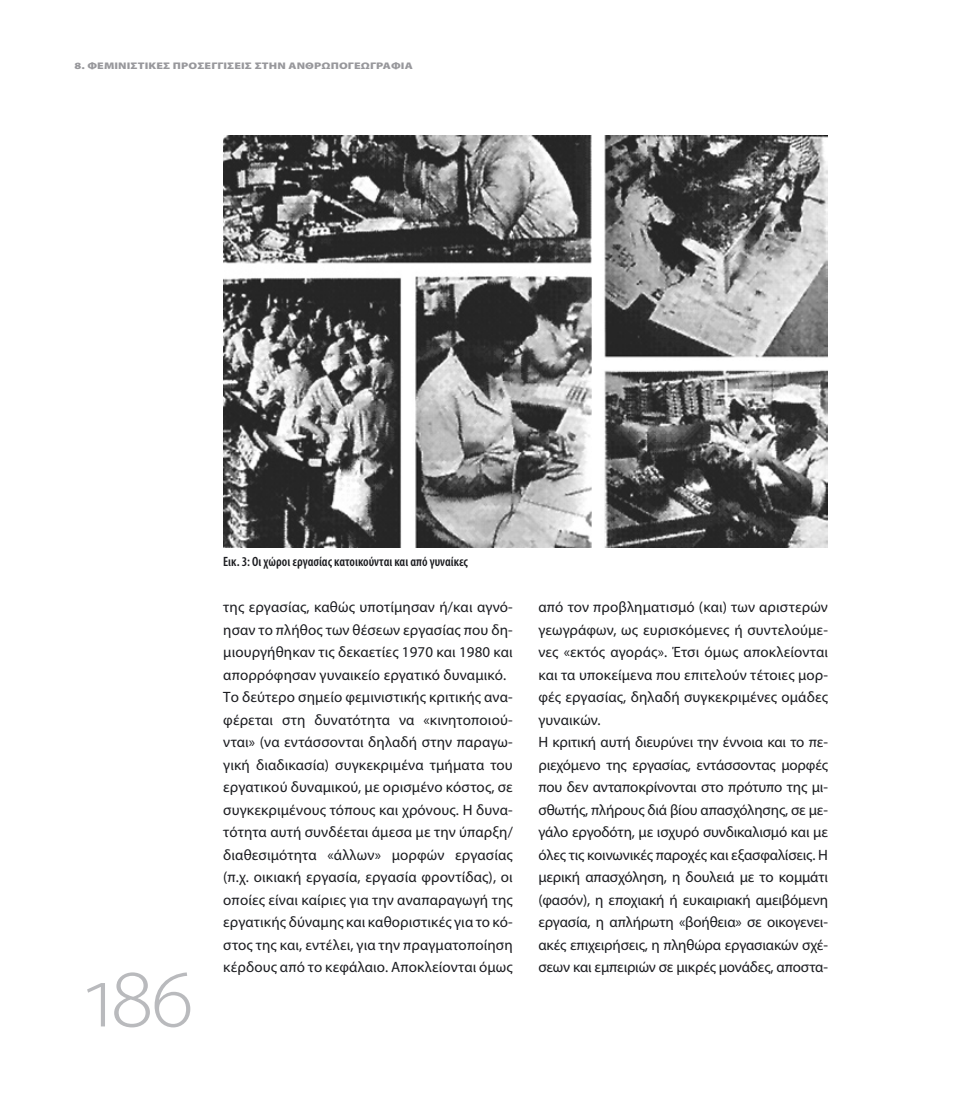
<style>
.page{position:relative;width:978px;height:1106px;background:#fff}
.page>*{position:absolute;margin:0;border:0;box-sizing:border-box;transform-origin:0 0}
.t1{font:300 90px "Myriad Pro";color:#b9babd}
.t2{font:15px/22.5px "Myriad Pro";letter-spacing:.01em;color:#1b1c20}
.t3{font:15px/22.5px "Myriad Pro";letter-spacing:-.01em;color:#1b1c20}
.t4{font:600 condensed 13.5px "Myriad Pro";color:#1b1c20}
.t5{font:900 9.6px "Myriad Pro";letter-spacing:.01em;color:#98989c;scale:1.25 1}
</style>
<div class="page">
<img style="left:223px;top:136px;width:605px;height:411px">
<p class="t5" style="left:74px;top:59px;width:272px">8. ΦΕΜΙΝΙΣΤΙΚΕΣ ΠΡΟΣΕΓΓΙΣΕΙΣ ΣΤΗN ΑΝΘΡΩΠΟΓΕΩΓΡΑΦΙΑ</p>
<h1 class="t1" style="left:85px;top:942px;width:112px">186</h1>
<p class="t4" style="left:223px;top:553px;width:246px">Εικ. 3: Οι χώροι εργασίας κατοικούνται και από γυναίκες</p>
<p class="t2" style="left:223px;top:595px;width:291px">της εργασίας, καθώς υποτίμησαν ή/και αγνό&shy;ησαν το πλήθος των θέσεων εργασίας που δη&shy;μιουργήθηκαν τις δεκαετίες 1970 και 1980 και απορρόφησαν γυναικείο εργατικό δυναμικό.<br>Το δεύτερο σημείο φεμινιστικής κριτικής ανα&shy;φέρεται στη δυνατότητα να «κινητοποιού&shy;νται» (να εντάσσονται δηλαδή στην παραγω&shy;γική διαδικασία) συγκεκριμένα τμήματα του εργατικού δυναμικού, με ορισμένο κόστος, σε συγκεκριμένους τόπους και χρόνους. Η δυνα&shy;τότητα αυτή συνδέεται άμεσα με την ύπαρξη/ διαθεσιμότητα «άλλων» μορφών εργασίας (π.χ. οικιακή εργασία, εργασία φροντίδας), οι οποίες είναι καίριες για την αναπαραγωγή της εργατικής δύναμης και καθοριστικές για το κό&shy;στος της και, εντέλει, για την πραγματοποίηση κέρδους από το κεφάλαιο. Αποκλείονται όμως</p>
<p class="t3" style="left:538px;top:595px;width:291px">από τον προβληματισμό (και) των αριστερών γεωγράφων, ως ευρισκόμενες ή συντελούμε&shy;νες «εκτός αγοράς». Έτσι όμως αποκλείονται και τα υποκείμενα που επιτελούν τέτοιες μορ&shy;φές εργασίας, δηλαδή συγκεκριμένες ομάδες γυναικών.<br>Η κριτική αυτή διευρύνει την έννοια και το πε&shy;ριεχόμενο της εργασίας, εντάσσοντας μορφές που δεν ανταποκρίνονται στο πρότυπο της μι&shy;σθωτής, πλήρους διά βίου απασχόλησης, σε με&shy;γάλο εργοδότη, με ισχυρό συνδικαλισμό και με όλες τις κοινωνικές παροχές και εξασφαλίσεις. Η μερική απασχόληση, η δουλειά με το κομμάτι (φασόν), η εποχιακή ή ευκαιριακή αμειβόμενη εργασία, η απλήρωτη «βοήθεια» σε οικογενει&shy;ακές επιχειρήσεις, η πληθώρα εργασιακών σχέ&shy;σεων και εμπειριών σε μικρές μονάδες, αποστα-</p>
</div>
